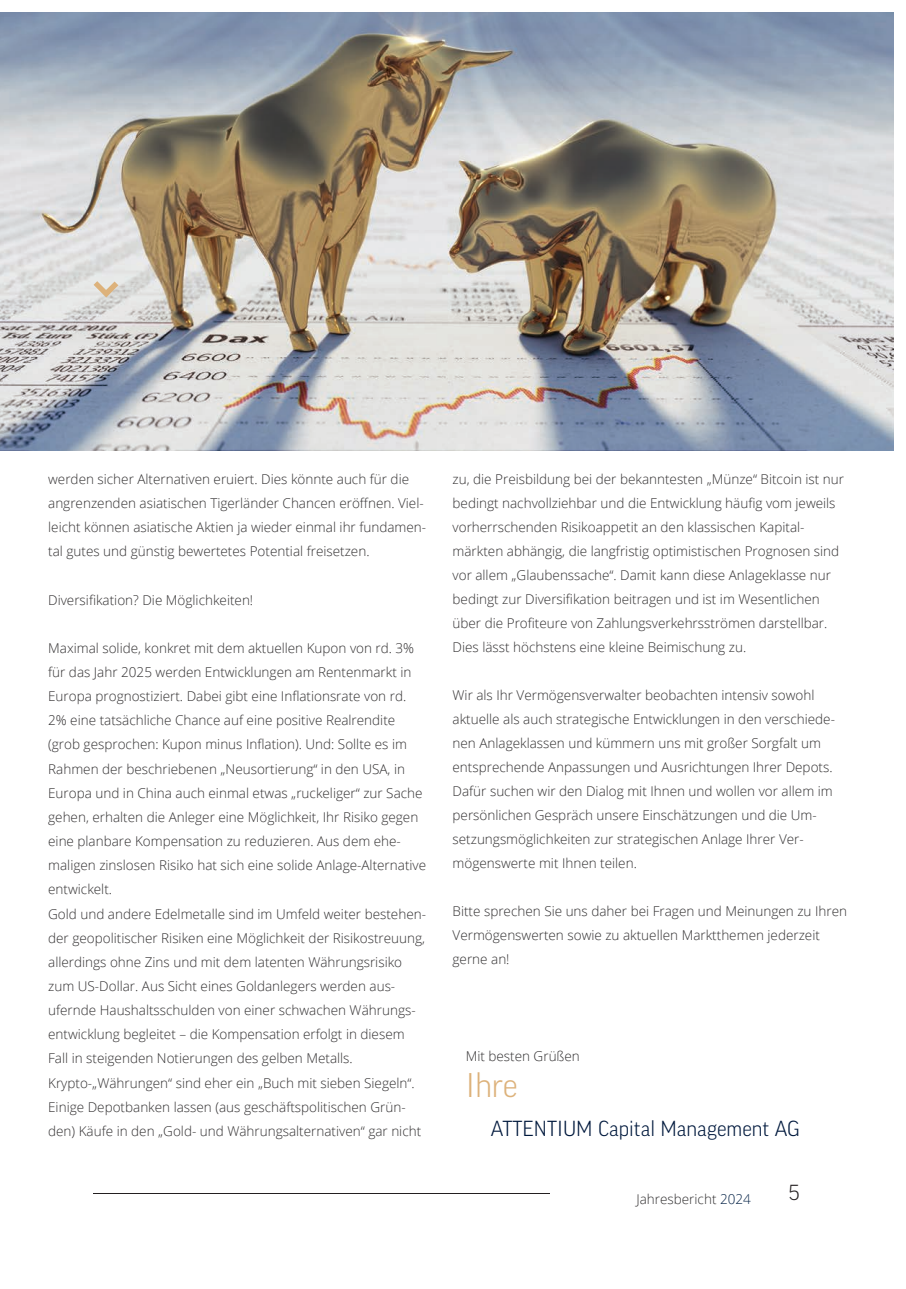
<style>
.page{position:relative;width:906px;height:1289px;background:#fff}
.page>*{position:absolute;margin:0;border:0;box-sizing:border-box;transform-origin:0 0}
.t1{font:300 33px "Good Pro";color:#ddb27b}
.t2{font:300 21px "Good Pro";color:#00193d}
.t3{font:300 21px "Good Pro";color:#231f20}
.t4{font:300 13.5px/24.2px "Open Sans";color:#312f30}
.s1{color:#032145}
</style>
<div class="page">
<img style="left:0;top:13px;width:893px;height:438px">
<svg style="left:94px;top:281px;width:24px;height:16px"></svg>
<hr style="left:94px;top:1193px;width:456px;height:1px;background:#231f20">
<p class="t4" style="left:48px;top:466px;width:379px">werden sicher Alternativen eruiert. Dies könnte auch für die angrenzenden asiatischen Tigerländer Chancen eröffnen. Viel&shy;leicht können asiatische Aktien ja wieder einmal ihr fundamen&shy;tal gutes und günstig bewertetes Potential freisetzen.</p>
<p class="t4" style="left:48px;top:587px;width:206px">Diversifikation? Die Möglichkeiten!</p>
<p class="t4" style="left:48px;top:635px;width:379px">Maximal solide, konkret mit dem aktuellen Kupon von rd. 3% für das Jahr 2025 werden Entwicklungen am Rentenmarkt in Europa prognostiziert. Dabei gibt eine Inflationsrate von rd.<br>2% eine tatsächliche Chance auf eine positive Realrendite (grob gesprochen: Kupon minus Inflation). Und: Sollte es im Rahmen der beschriebenen „Neusortierung“ in den USA, in Europa und in China auch einmal etwas „ruckeliger“ zur Sache gehen, erhalten die Anleger eine Möglichkeit, Ihr Risiko gegen eine planbare Kompensation zu reduzieren. Aus dem ehe&shy;maligen zinslosen Risiko hat sich eine solide Anlage-Alternative entwickelt.<br>Gold und andere Edelmetalle sind im Umfeld weiter bestehen&shy;der geopolitischer Risiken eine Möglichkeit der Risikostreuung, allerdings ohne Zins und mit dem latenten Währungsrisiko zum US-Dollar. Aus Sicht eines Goldanlegers werden aus&shy;ufernde Haushaltsschulden von einer schwachen Währungs&shy;entwicklung begleitet – die Kompensation erfolgt in diesem Fall in steigenden Notierungen des gelben Metalls.<br>Krypto-„Währungen“ sind eher ein „Buch mit sieben Siegeln“.<br>Einige Depotbanken lassen (aus geschäftspolitischen Grün&shy;den) Käufe in den „Gold- und Währungsalternativen“ gar nicht</p>
<p class="t4" style="left:452px;top:466px;width:393px">zu, die Preisbildung bei der bekanntesten „Münze“ Bitcoin ist nur bedingt nachvollziehbar und die Entwicklung häufig vom jeweils vorherrschenden Risikoappetit an den klassischen Kapital&shy;märkten abhängig, die langfristig optimistischen Prognosen sind vor allem „Glaubenssache“. Damit kann diese Anlageklasse nur bedingt zur Diversifikation beitragen und ist im Wesentlichen über die Profiteure von Zahlungsverkehrsströmen darstellbar.<br>Dies lässt höchstens eine kleine Beimischung zu.</p>
<p class="t4" style="left:452px;top:682px;width:384px">Wir als Ihr Vermögensverwalter beobachten intensiv sowohl aktuelle als auch strategische Entwicklungen in den verschiede&shy;nen Anlageklassen und kümmern uns mit großer Sorgfalt um entsprechende Anpassungen und Ausrichtungen Ihrer Depots.<br>Dafür suchen wir den Dialog mit Ihnen und wollen vor allem im persönlichen Gespräch unsere Einschätzungen und die Um&shy;setzungsmöglichkeiten zur strategischen Anlage Ihrer Ver&shy;mögenswerte mit Ihnen teilen.</p>
<p class="t4" style="left:452px;top:898px;width:396px">Bitte sprechen Sie uns daher bei Fragen und Meinungen zu Ihren<br>Vermögenswerten sowie zu aktuellen Marktthemen jederzeit gerne an!</p>
<p class="t4" style="left:466px;top:1043px;width:116px">Mit besten Grüßen</p>
<h1 class="t1" style="left:466px;top:1066px;width:54px">Ihre</h1>
<h2 class="t2" style="left:491px;top:1116px;width:310px">ATTENTIUM Capital Management AG</h2>
<p class="t4" style="left:636px;top:1186px;width:116px">Jahresbericht <span class="s1">2024</span></p>
<h2 class="t3" style="left:788px;top:1180px;width:13px">5</h2>
</div>
